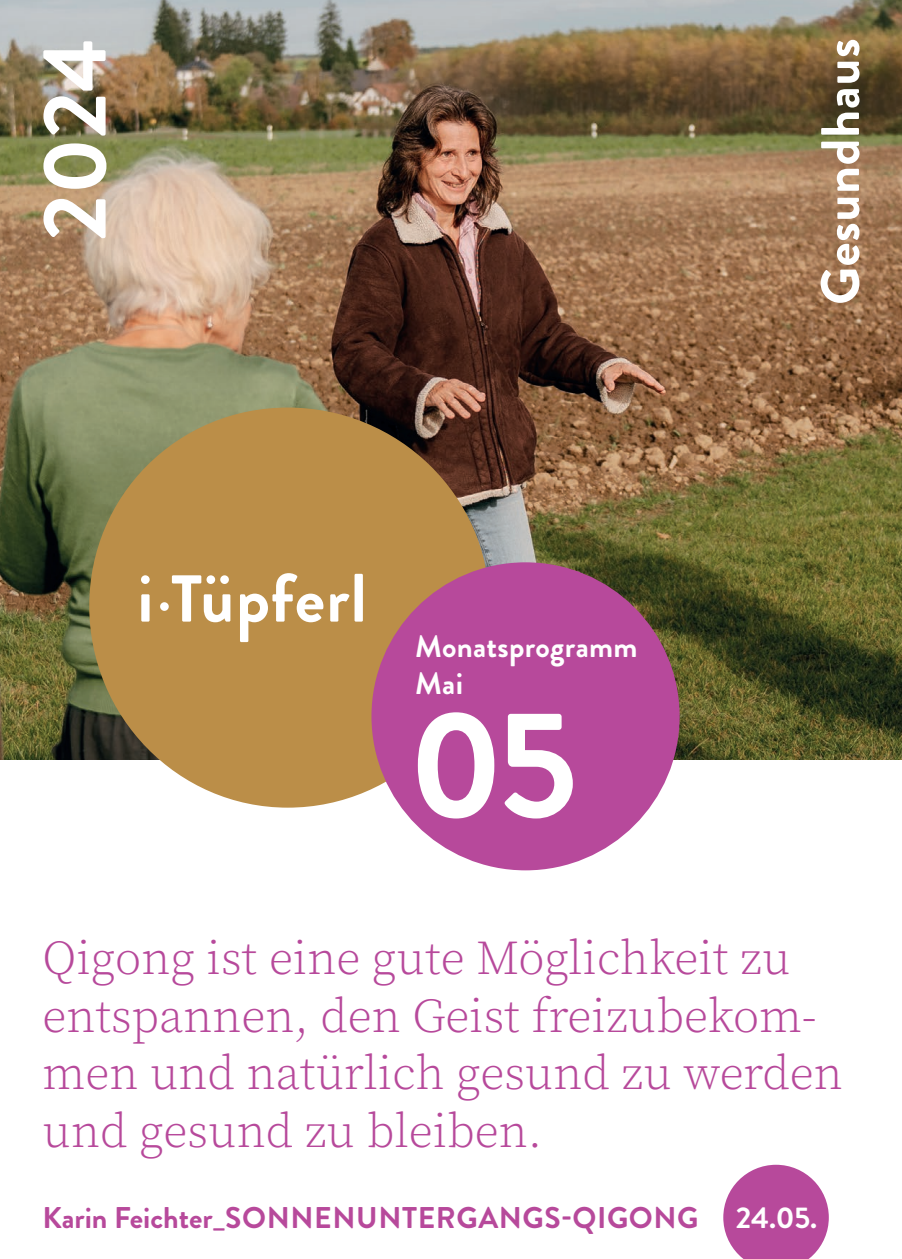
<style>
.page{position:relative;width:902px;height:1259px;background:#fff}
.page>*{position:absolute;margin:0;border:0;box-sizing:border-box;transform-origin:0 0}
.t1{font:700 151.8px "Brandon Grotesque";color:#fff}
.t2{font:700 90px "Brandon Grotesque";color:#fff}
.t3{font:700 54px "Brandon Grotesque";letter-spacing:.01em;color:#fff}
.t4{font:300 48px/57.6px "Source Serif Pro";color:#b7499b}
.t5{font:700 30.9px/36.9px "Brandon Grotesque";letter-spacing:.01em;color:#fff}
.t6{font:700 30px "Brandon Grotesque";letter-spacing:.02em;color:#b7499b}
.s1{color:#fff}
</style>
<div class="page">
<svg style="left:723px;top:1164px;width:105px;height:95px"></svg>
<img style="left:0;top:0;width:901px;height:760px">
<div style="left:89px;top:407px;width:400px;height:400px;background:#bb8e48;border-radius:50%"></div>
<svg style="left:141px;top:573px;width:222px;height:69px"></svg>
<div style="left:371px;top:562px;width:308px;height:308px;background:#b7499b;border-radius:50%"></div>
<h2 class="t2" style="left:12px;top:241px;width:204px;rotate:-90deg">2024</h2>
<p class="t3" style="left:802px;top:305px;width:268px;rotate:-90deg">Gesundhaus</p>
<p class="t5" style="left:415px;top:628px;width:224px">Monatsprogramm<br>Mai</p>
<h1 class="t1" style="left:408px;top:658px;width:170px">05</h1>
<p class="t4" style="left:43px;top:930px;width:801px">Qigong ist eine gute Möglichkeit zu entspannen, den Geist freizubekom&shy;men und natürlich gesund zu werden und gesund zu bleiben.</p>
<p class="t6" style="left:43px;top:1196px;width:776px">Karin Feichter_SONNENUNTERGANGS-QIGONG <span class="s1">24.05.</span></p>
</div>
